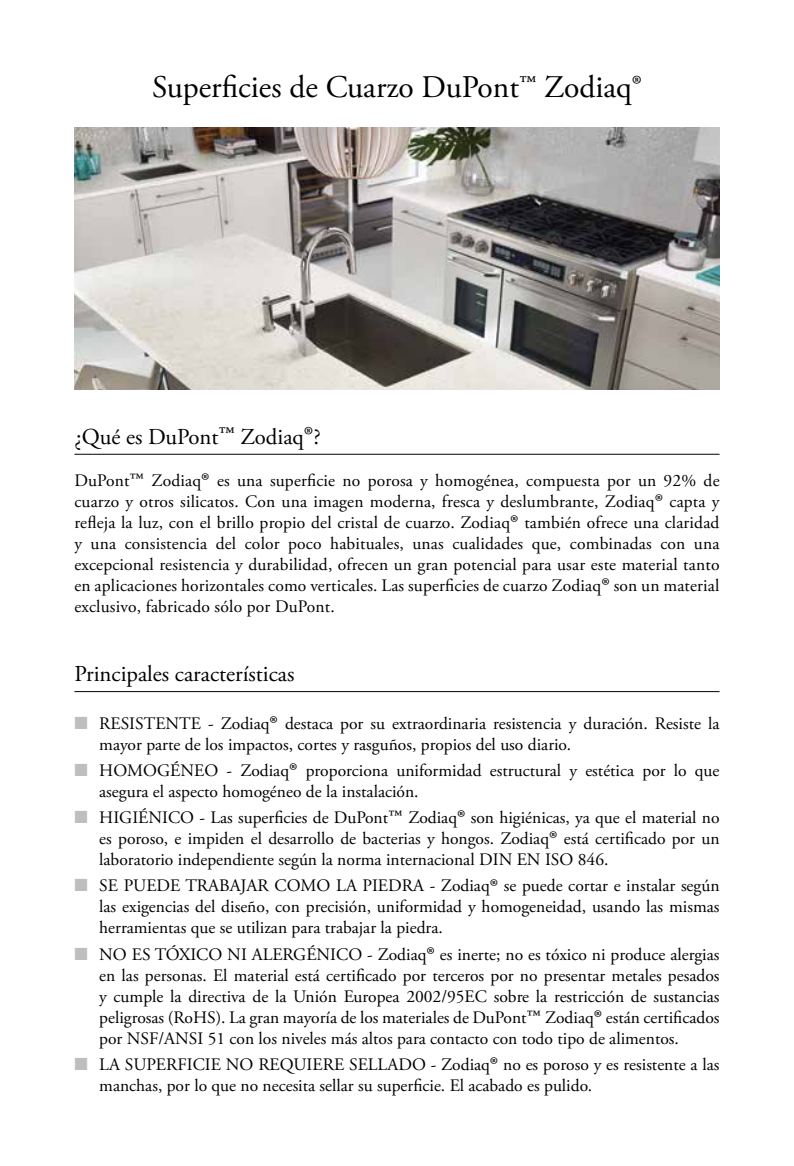
<style>
.page{position:relative;width:794px;height:1166px;background:#fff}
.page>*{position:absolute;margin:0;border:0;box-sizing:border-box;transform-origin:0 0}
.t1{font:31.5px "Adobe Garamond Pro";color:#000}
.t2{font:22.75px "Adobe Garamond Pro";color:#000}
.t3{font:17.5px/21px "Adobe Garamond Pro";color:#000;text-align:justify}
.s1{font-size:29.75px}
.s2{font-size:26.25px}
.s3{color:#bcbec0}
</style>
<div class="page">
<img style="left:74px;top:128px;width:645px;height:261px">
<hr style="left:74px;top:454px;width:645px;height:1px;background:#000">
<hr style="left:74px;top:691px;width:645px;height:1px;background:#000">
<h1 class="t1" style="left:152px;top:68px;width:491px">Superficies de Cuarzo DuPont™ Zodiaq®</h1>
<h2 class="t2" style="left:74px;top:423px;width:248px">¿Qué es DuPont<span class="s1">™</span> Zodiaq<span class="s1">®</span>?</h2>
<p class="t3" style="left:74px;top:470px;width:646px">DuPont<span class="s2">™</span> Zodiaq<span class="s2">®</span> es una superficie no porosa y homogénea, compuesta por un 92% de cuarzo y otros silicatos. Con una imagen moderna, fresca y deslumbrante, Zodiaq<span class="s2">®</span> capta y refleja la luz, con el brillo propio del cristal de cuarzo. Zodiaq<span class="s2">®</span> también ofrece una claridad y una consistencia del color poco habituales, unas cualidades que, combinadas con una excepcional resistencia y durabilidad, ofrecen un gran potencial para usar este material tanto en aplicaciones horizontales como verticales. Las superficies de cuarzo Zodiaq<span class="s2">®</span> son un material exclusivo, fabricado sólo por DuPont.</p>
<h2 class="t2" style="left:74px;top:660px;width:221px">Principales características</h2>
<p class="t3" style="left:99px;top:713px;width:622px;text-indent:-25px"><span class="s3">■</span> RESISTENTE - Zodiaq<span class="s2">®</span> destaca por su extraordinaria resistencia y duración. Resiste la mayor parte de los impactos, cortes y rasguños, propios del uso diario.</p>
<p class="t3" style="left:99px;top:760px;width:622px;text-indent:-25px"><span class="s3">■</span> HOMOGÉNEO - Zodiaq<span class="s2">®</span> proporciona uniformidad estructural y estética por lo que asegura el aspecto homogéneo de la instalación.</p>
<p class="t3" style="left:99px;top:807px;width:622px;text-indent:-25px"><span class="s3">■</span> HIGIÉNICO - Las superficies de DuPont<span class="s2">™</span> Zodiaq<span class="s2">®</span> son higiénicas, ya que el material no es poroso, e impiden el desarrollo de bacterias y hongos. Zodiaq<span class="s2">®</span> está certificado por un laboratorio independiente según la norma internacional DIN EN ISO 846.</p>
<p class="t3" style="left:99px;top:876px;width:622px;text-indent:-25px"><span class="s3">■</span> SE PUEDE TRABAJAR COMO LA PIEDRA - Zodiaq<span class="s2">®</span> se puede cortar e instalar según las exigencias del diseño, con precisión, uniformidad y homogeneidad, usando las mismas herramientas que se utilizan para trabajar la piedra.</p>
<p class="t3" style="left:99px;top:944px;width:622px;text-indent:-25px"><span class="s3">■</span> NO ES TÓXICO NI ALERGÉNICO - Zodiaq<span class="s2">®</span> es inerte; no es tóxico ni produce alergias en las personas. El material está certificado por terceros por no presentar metales pesados y cumple la directiva de la Unión Europea 2002/95EC sobre la restricción de sustancias peligrosas (RoHS). La gran mayoría de los materiales de DuPont<span class="s2">™</span> Zodiaq<span class="s2">®</span> están certificados por NSF/ANSI 51 con los niveles más altos para contacto con todo tipo de alimentos.</p>
<p class="t3" style="left:99px;top:1054px;width:622px;text-indent:-25px"><span class="s3">■</span> LA SUPERFICIE NO REQUIERE SELLADO - Zodiaq<span class="s2">®</span> no es poroso y es resistente a las manchas, por lo que no necesita sellar su superficie. El acabado es pulido.</p>
</div>
